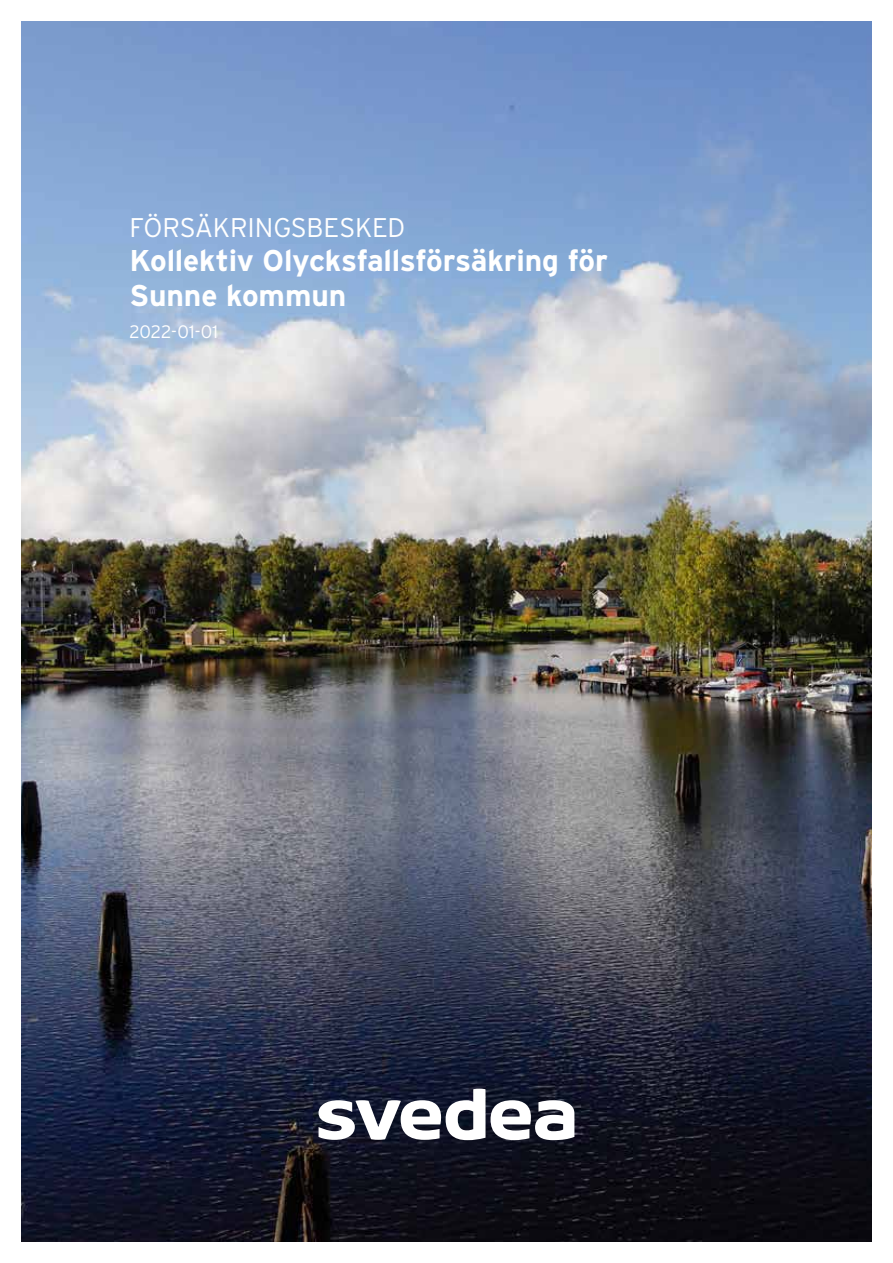
<style>
.page{position:relative;width:893px;height:1263px;background:#fff}
.page>*{position:absolute;margin:0;border:0;box-sizing:border-box;transform-origin:0 0}
.t1{font:700 30px/34.5px "Interstate";letter-spacing:-.01em;color:#fff}
.t2{font:300 27px "Interstate";letter-spacing:-.01em;color:#fff}
.t3{font:300 18px "Interstate";letter-spacing:.005em;color:#fff}
</style>
<div class="page">
<img style="left:21px;top:21px;width:850px;height:1221px">
<svg style="left:491px;top:1100px;width:83px;height:40px"></svg>
<svg style="left:319px;top:1089px;width:166px;height:51px"></svg>
<p class="t2" style="left:130px;top:211px;width:277px">FÖRSÄKRINGSBESKED</p>
<p class="t1" style="left:130px;top:243px;width:480px">Kollektiv Olycksfallsförsäkring för<br>Sunne kommun</p>
<p class="t3" style="left:130px;top:321px;width:90px">2022-01-01</p>
</div>
